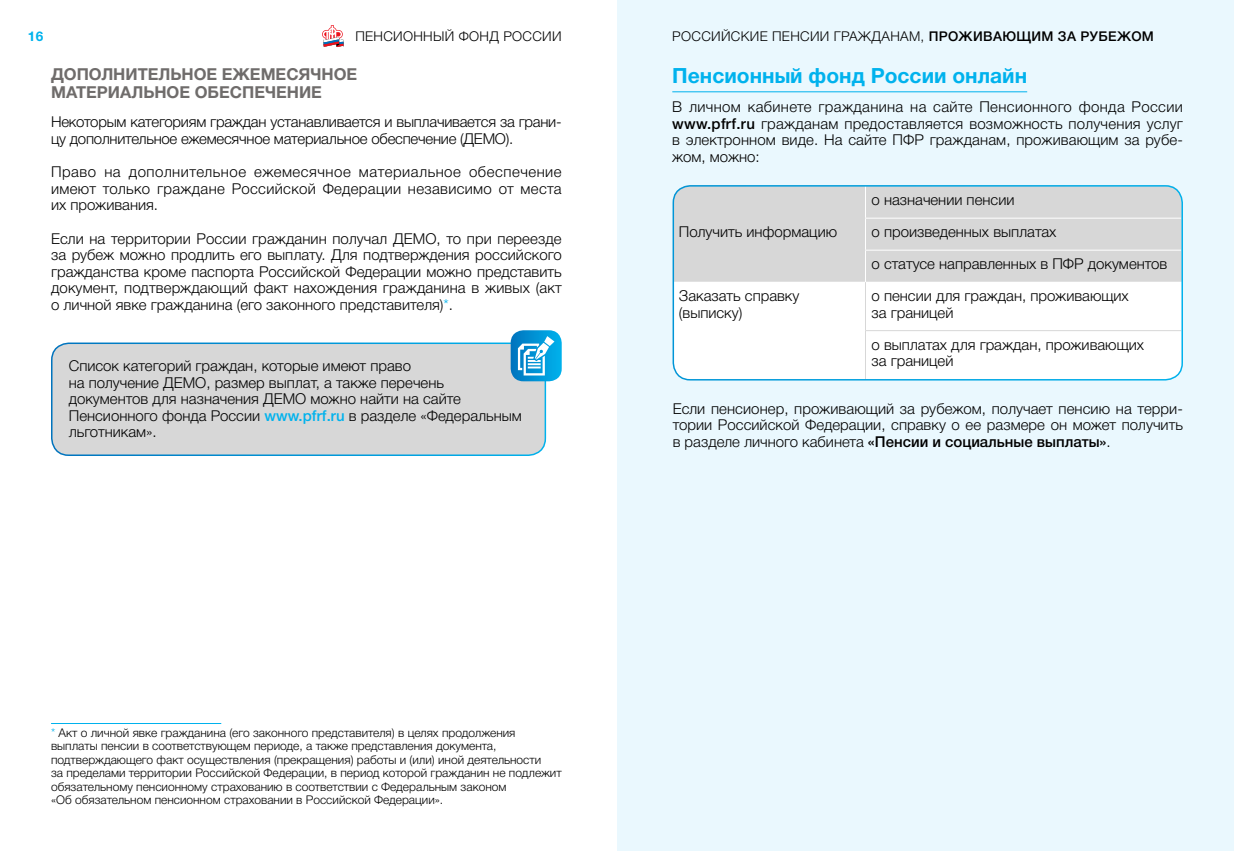
<style>
.page{position:relative;width:1234px;height:851px;background:#fff}
.page>*{position:absolute;margin:0;border:0;box-sizing:border-box;transform-origin:0 0}
.t1{font:700 21px "Helvetica Neue Cyr";color:#00b2ed}
.t2{font:700 16.5px/18px "Helvetica Neue Cyr";color:#6f6c6b}
.t3{font:300 15px/16.5px "Helvetica Neue Cyr";color:#000}
.t4{font:300 13.5px "Helvetica Neue Cyr";letter-spacing:.025em;color:#000}
.t5{font:700 13.5px "Helvetica Neue Cyr";color:#00b2ed}
.t6{font:300 12px/13.5px "Helvetica Neue Cyr";color:#000}
.s1{font-weight:500}
.s2{color:#00b2ed}
.s3{font-weight:500;color:#00b2ed}
</style>
<div class="page">
<hr style="left:51px;top:723px;width:170px;height:1px;background:#00b2ed">
<div style="left:617px;top:0;width:616px;height:850px;background:#eaf8fe"></div>
<div style="left:52px;top:343px;width:493px;height:112px;background:#d7d7d7;border-radius:17px"></div>
<div style="left:51px;top:342px;width:495px;height:114px;border:2px solid #fff;border-radius:17px"></div>
<div style="left:510px;top:330px;width:51px;height:51px;background:linear-gradient(to right,#0173bd,#00b1ec);border-radius:13px"></div>
<hr style="left:672px;top:91px;width:354px;height:1px;background:#00b2ed">
<svg style="left:518px;top:336px;width:36px;height:39px"></svg>
<div style="left:675px;top:282px;width:506px;height:98px;background:#fff"></div>
<div style="left:675px;top:185px;width:506px;height:97px;background:#d7d7d7"></div>
<hr style="left:864px;top:186px;width:1px;height:32px;background:#fff">
<hr style="left:864px;top:218px;width:316px;height:1px;background:#fff">
<hr style="left:864px;top:218px;width:1px;height:32px;background:#fff">
<hr style="left:864px;top:250px;width:316px;height:1px;background:#fff">
<hr style="left:864px;top:250px;width:1px;height:32px;background:#fff">
<hr style="left:864px;top:282px;width:1px;height:48px;background:#d7d7d7">
<hr style="left:864px;top:330px;width:316px;height:1px;background:#d7d7d7">
<hr style="left:864px;top:331px;width:1px;height:48px;background:#d7d7d7">
<div style="left:672px;top:185px;width:510px;height:195px;border:2px solid #fff;border-radius:17px"></div>
<svg style="left:322px;top:25px;width:21px;height:22px"></svg>
<p class="t5" style="left:28px;top:31px;width:17px">16</p>
<p class="t4" style="left:355px;top:31px;width:208px">ПЕНСИОННЫЙ ФОНД РОССИИ</p>
<p class="t4" style="left:672px;top:31px;width:483px">РОССИЙСКИЕ ПЕНСИИ ГРАЖДАНАМ, <span class="s1">ПРОЖИВАЮЩИМ ЗА РУБЕЖОМ</span></p>
<p class="t2" style="left:51px;top:67px;width:308px">ДОПОЛНИТЕЛЬНОЕ ЕЖЕМЕСЯЧНОЕ<br>МАТЕРИАЛЬНОЕ ОБЕСПЕЧЕНИЕ</p>
<p class="t3" style="left:51px;top:115px;width:512px">Некоторым категориям граждан устанавливается и выплачивается за грани&shy;цу дополнительное ежемесячное материальное обеспечение (ДЕМО).</p>
<p class="t3" style="left:51px;top:165px;width:512px;text-align:justify">Право на дополнительное ежемесячное материальное обеспечение имеют только граждане Российской Федерации независимо от места их проживания.</p>
<p class="t3" style="left:51px;top:232px;width:512px;text-align:justify">Если на территории России гражданин получал ДЕМО, то при переезде за рубеж можно продлить его выплату. Для подтверждения российского гражданства кроме паспорта Российской Федерации можно представить документ, подтверждающий факт нахождения гражданина в живых (акт о личной явке гражданина (его законного представителя)<span class="s2">*</span>.</p>
<p class="t3" style="left:69px;top:359px;width:454px">Список категорий граждан, которые имеют право<br>на получение ДЕМО, размер выплат, а также перечень документов для назначения ДЕМО можно найти на сайте Пенсионного фонда России <span class="s3">www.pfrf.ru</span> в разделе «Федеральным льготникам».</p>
<h1 class="t1" style="left:672px;top:68px;width:356px">Пенсионный фонд России онлайн</h1>
<p class="t3" style="left:672px;top:101px;width:512px;text-align:justify">В личном кабинете гражданина на сайте Пенсионного фонда России <span class="s1">www.pfrf.ru</span> гражданам предоставляется возможность получения услуг в электронном виде. На сайте ПФР гражданам, проживающим за рубе&shy;жом, можно:</p>
<p class="t3" style="left:678px;top:225px;width:160px">Получить информацию</p>
<p class="t3" style="left:871px;top:186px;width:297px;line-height:32px">о назначении пенсии<br>о произведенных выплатах<br>о статусе направленных в ПФР документов</p>
<p class="t3" style="left:678px;top:289px;width:122px">Заказать справку (выписку)</p>
<p class="t3" style="left:871px;top:289px;width:259px">о пенсии для граждан, проживающих за границей</p>
<p class="t3" style="left:871px;top:338px;width:274px">о выплатах для граждан, проживающих за границей</p>
<p class="t3" style="left:672px;top:402px;width:511px;text-align:justify">Если пенсионер, проживающий за рубежом, получает пенсию на терри&shy;тории Российской Федерации, справку о ее размере он может получить в разделе личного кабинета <span class="s1">«Пенсии и социальные выплаты»</span>.</p>
<p class="t6" style="left:51px;top:727px;width:512px"><span class="s2">*</span> Акт о личной явке гражданина (его законного представителя) в целях продолжения выплаты пенсии в соответствующем периоде, а также представления документа, подтверждающего факт осуществления (прекращения) работы и (или) иной деятельности<br>за пределами территории Российской Федерации, в период которой гражданин не подлежит обязательному пенсионному страхованию в соответствии с Федеральным законом<br>«Об обязательном пенсионном страховании в Российской Федерации».</p>
</div>
